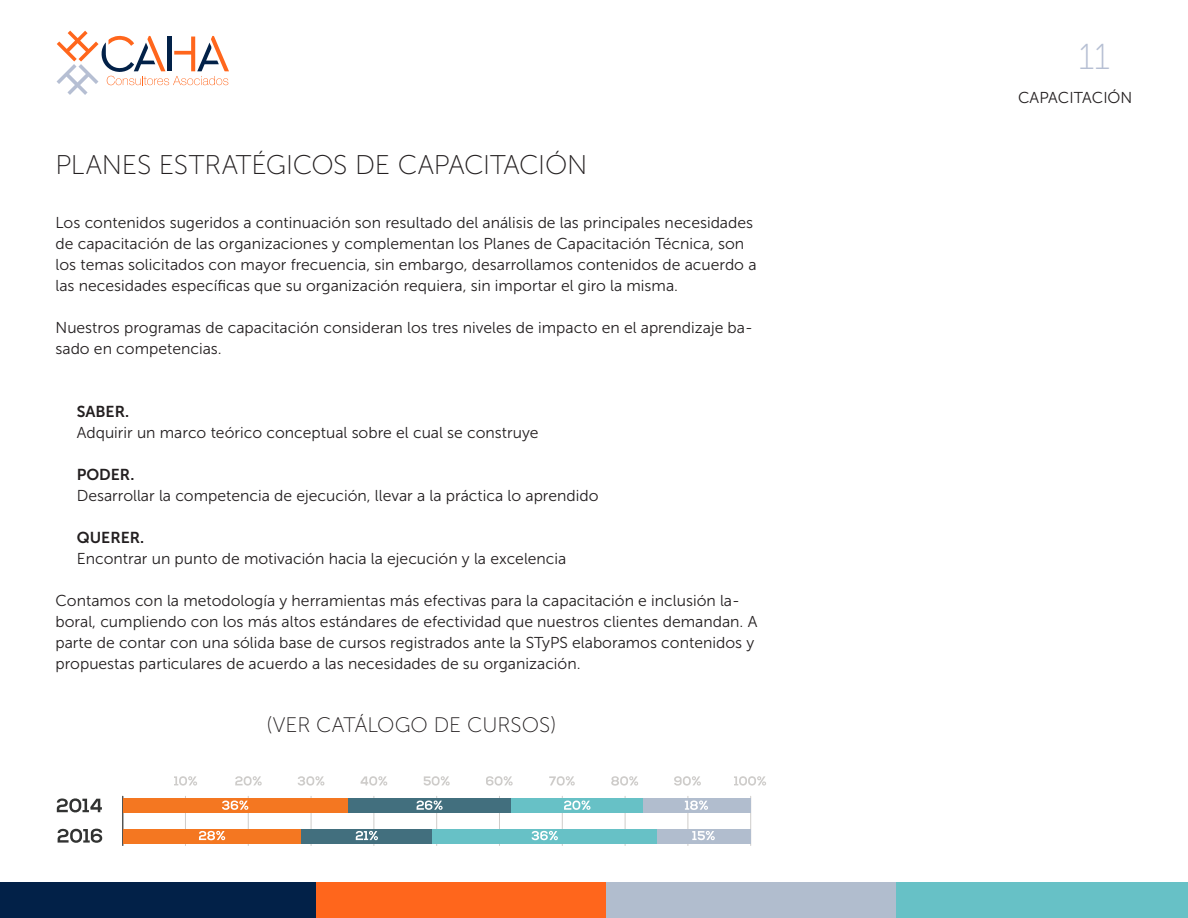
<style>
.page{position:relative;width:1188px;height:918px;background:#fff}
.page>*{position:absolute;margin:0;border:0;box-sizing:border-box;transform-origin:0 0}
.t1{font:36px "Museo Sans 100";color:#b6bfd3}
.t2{font:27px "Museo Sans 100";letter-spacing:-.01em;color:#231f20}
.t3{font:21px "Museo Sans 100";color:#231f20}
.t4{font:15.75px/21px "Museo Sans 300";color:#231f20}
.t5{font:15.75px "Museo Sans 700";color:#231f20}
</style>
<div class="page">
<div style="left:0;top:882px;width:316px;height:36px;background:#022148"></div>
<div style="left:316px;top:882px;width:290px;height:36px;background:#ff661c"></div>
<div style="left:895px;top:882px;width:293px;height:36px;background:#67c1c6"></div>
<div style="left:606px;top:882px;width:289px;height:36px;background:#b1bdce"></div>
<svg style="left:57px;top:31px;width:172px;height:64px"></svg>
<svg style="left:57px;top:798px;width:45px;height:15px"></svg>
<hr style="left:185px;top:796px;width:1px;height:50px;background:#ceccca">
<hr style="left:248px;top:796px;width:1px;height:50px;background:#ceccca">
<hr style="left:311px;top:796px;width:1px;height:50px;background:#ceccca">
<hr style="left:373px;top:796px;width:1px;height:50px;background:#ceccca">
<hr style="left:436px;top:796px;width:1px;height:50px;background:#ceccca">
<hr style="left:499px;top:796px;width:1px;height:50px;background:#ceccca">
<hr style="left:562px;top:796px;width:1px;height:50px;background:#ceccca">
<hr style="left:625px;top:796px;width:1px;height:50px;background:#ceccca">
<hr style="left:687px;top:796px;width:1px;height:50px;background:#ceccca">
<hr style="left:750px;top:796px;width:1px;height:50px;background:#ceccca">
<hr style="left:122px;top:796px;width:1px;height:50px;background:#040503">
<div style="left:123px;top:799px;width:225px;height:14px;background:#f47721"></div>
<div style="left:348px;top:799px;width:164px;height:14px;background:#426f7e"></div>
<div style="left:512px;top:799px;width:131px;height:14px;background:#67c1c6"></div>
<div style="left:643px;top:799px;width:107px;height:14px;background:#b1bdce"></div>
<svg style="left:222px;top:801px;width:27px;height:9px"></svg>
<svg style="left:417px;top:801px;width:26px;height:9px"></svg>
<svg style="left:564px;top:800px;width:27px;height:10px"></svg>
<svg style="left:685px;top:801px;width:23px;height:9px"></svg>
<svg style="left:58px;top:828px;width:44px;height:15px"></svg>
<div style="left:123px;top:829px;width:178px;height:14px;background:#f47721"></div>
<div style="left:301px;top:829px;width:132px;height:14px;background:#426f7e"></div>
<div style="left:433px;top:829px;width:224px;height:14px;background:#67c1c6"></div>
<div style="left:657px;top:829px;width:93px;height:14px;background:#b1bdce"></div>
<svg style="left:199px;top:831px;width:27px;height:9px"></svg>
<svg style="left:356px;top:831px;width:22px;height:9px"></svg>
<svg style="left:532px;top:831px;width:26px;height:9px"></svg>
<svg style="left:692px;top:831px;width:23px;height:9px"></svg>
<svg style="left:174px;top:776px;width:23px;height:10px"></svg>
<svg style="left:235px;top:776px;width:27px;height:10px"></svg>
<svg style="left:298px;top:776px;width:27px;height:10px"></svg>
<svg style="left:360px;top:776px;width:28px;height:10px"></svg>
<svg style="left:424px;top:776px;width:26px;height:10px"></svg>
<svg style="left:486px;top:776px;width:27px;height:10px"></svg>
<svg style="left:549px;top:776px;width:26px;height:10px"></svg>
<svg style="left:611px;top:776px;width:27px;height:10px"></svg>
<svg style="left:674px;top:776px;width:27px;height:10px"></svg>
<svg style="left:734px;top:776px;width:32px;height:10px"></svg>
<h2 class="t2" style="left:56px;top:150px;width:534px">PLANES ESTRATÉGICOS DE CAPACITACIÓN</h2>
<p class="t4" style="left:56px;top:212px;width:703px">Los contenidos sugeridos a continuación son resultado del análisis de las principales necesidades de capacitación de las organizaciones y complementan los Planes de Capacitación Técnica, son los temas solicitados con mayor frecuencia, sin embargo, desarrollamos contenidos de acuerdo a las necesidades específicas que su organización requiera, sin importar el giro la misma.</p>
<p class="t4" style="left:56px;top:317px;width:699px">Nuestros programas de capacitación consideran los tres niveles de impacto en el aprendizaje ba&shy;sado en competencias.</p>
<p class="t5" style="left:77px;top:403px;width:54px">SABER.</p>
<p class="t4" style="left:77px;top:422px;width:463px">Adquirir un marco teórico conceptual sobre el cual se construye</p>
<p class="t5" style="left:77px;top:466px;width:59px">PODER.</p>
<p class="t4" style="left:77px;top:485px;width:523px">Desarrollar la competencia de ejecución, llevar a la práctica lo aprendido</p>
<p class="t5" style="left:77px;top:529px;width:69px">QUERER.</p>
<p class="t4" style="left:77px;top:548px;width:491px">Encontrar un punto de motivación hacia la ejecución y la excelencia</p>
<p class="t4" style="left:56px;top:590px;width:703px">Contamos con la metodología y herramientas más efectivas para la capacitación e inclusión la&shy;boral, cumpliendo con los más altos estándares de efectividad que nuestros clientes demandan. A parte de contar con una sólida base de cursos registrados ante la STyPS elaboramos contenidos y propuestas particulares de acuerdo a las necesidades de su organización.</p>
<h3 class="t3" style="left:266px;top:713px;width:292px">(VER CATÁLOGO DE CURSOS)</h3>
<h1 class="t1" style="left:1078px;top:38px;width:33px">11</h1>
<p class="t4" style="left:1018px;top:88px;width:116px">CAPACITACIÓN</p>
</div>
